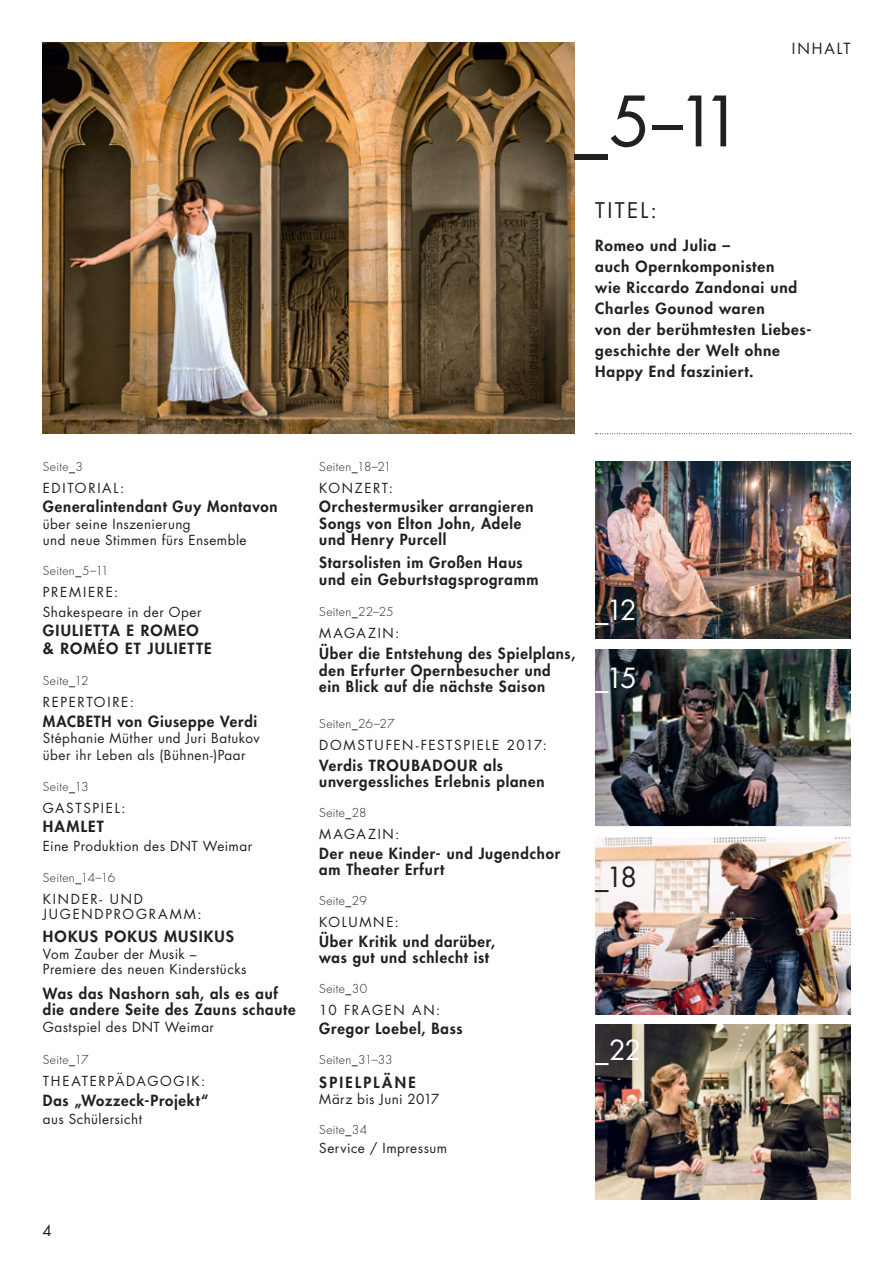
<style>
.page{position:relative;width:893px;height:1263px;background:#fff}
.page>*{position:absolute;margin:0;border:0;box-sizing:border-box;transform-origin:0 0}
.t1{font:67.5px "Futura";color:#23201f}
.t2{font:27px "Futura";color:#fff}
.t3{font:27px "Futura";color:#23201f}
.t4{font:21px "Futura";letter-spacing:.225em;color:#23201f}
.t5{font:800 15px/16.5px "Futura";letter-spacing:.045em;color:#23201f}
.t6{font:800 15px/18px "Futura";letter-spacing:.045em;color:#23201f;scale:1.04 1}
.t7{font:15px "Futura";color:#23201f}
.t8{font:13.5px/16.5px "Futura";letter-spacing:.04em;color:#23201f}
.t9{font:13.5px/15px "Futura";letter-spacing:.13em;color:#23201f}
.t10{font:13.5px "Futura";letter-spacing:.125em;color:#23201f}
.t11{font:300 12px "Futura";letter-spacing:.025em;color:#23201f}
</style>
<div class="page">
<img style="left:595px;top:649px;width:255px;height:177px">
<img style="left:595px;top:837px;width:255px;height:177px">
<img style="left:595px;top:461px;width:255px;height:178px">
<img style="left:43px;top:43px;width:531px;height:391px">
<svg style="left:596px;top:433px;width:255px;height:1px"></svg>
<img style="left:595px;top:1025px;width:255px;height:174px">
<h1 class="t1" style="left:574px;top:75px;width:170px">_5–11</h1>
<p class="t7" style="left:792px;top:38px;width:57px">inhalt</p>
<h3 class="t4" style="left:595px;top:195px;width:63px">titel:</h3>
<p class="t5" style="left:595px;top:235px;width:216px;line-height:21px">Romeo und Julia –<br>auch Opernkomponisten<br>wie Riccardo Zandonai und<br>Charles Gounod waren<br>von der berühmtesten Liebes&shy;geschichte der Welt ohne<br>Happy End fasziniert.</p>
<p class="t11" style="left:43px;top:458px;width:42px">Seite_3</p>
<p class="t8" style="left:43px;top:479px;width:42px">EDITORIAL</p>
<p class="t8" style="left:120px;top:479px;width:6px">:</p>
<p class="t5" style="left:43px;top:498px;width:236px">Generalintendant Guy Montavon</p>
<p class="t8" style="left:43px;top:515px;width:205px">über seine I nszenierung<br>und neue Stimmen fürs Ensemble</p>
<p class="t11" style="left:43px;top:563px;width:67px">Seiten_5–11</p>
<p class="t8" style="left:43px;top:584px;width:49px">PREMIERE</p>
<p class="t8" style="left:43px;top:582px;width:160px;line-height:19.6px;text-indent:71px">:<br>Shakespeare in der Oper</p>
<p class="t6" style="left:43px;top:621px;width:21px">GIULIETT</p>
<p class="t6" style="left:43px;top:621px;width:141px;text-indent:66px">A EROMEO &amp; ROMÉO ET JULIETTE</p>
<p class="t11" style="left:43px;top:673px;width:47px">Seite_12</p>
<p class="t8" style="left:43px;top:693px;width:61px">RE PERTOIRE</p>
<p class="t8" style="left:130px;top:693px;width:6px">:</p>
<p class="t5" style="left:43px;top:712px;width:53px">MACBETH</p>
<p class="t5" style="left:117px;top:712px;width:141px">von Giuseppe Verdi</p>
<p class="t8" style="left:43px;top:730px;width:218px">Stéphanie Müther und Juri Batukov über ihr Leben als (Bühnen-)Paar</p>
<p class="t11" style="left:43px;top:778px;width:47px">Seite_13</p>
<p class="t8" style="left:43px;top:799px;width:84px">GASTSPIEL :</p>
<p class="t6" style="left:43px;top:817px;width:45px">HAMLET</p>
<p class="t8" style="left:43px;top:837px;width:211px">Eine Produktion des DNT Weimar</p>
<p class="t11" style="left:43px;top:870px;width:74px">Seiten_14–16</p>
<p class="t9" style="left:43px;top:892px;width:90px">Kinder- und<br>Jugendp</p>
<p class="t8" style="left:114px;top:906px;width:89px">rog ramm :</p>
<p class="t6" style="left:43px;top:927px;width:12px">HOKUS</p>
<p class="t6" style="left:105px;top:927px;width:11px">POKUS</p>
<p class="t6" style="left:164px;top:927px;width:24px">MUSIKUS</p>
<p class="t8" style="left:43px;top:946px;width:205px;line-height:15px">Vom Zauber der Musik –<br>Premiere des neuen Kinderstücks</p>
<p class="t5" style="left:43px;top:985px;width:254px">Was das Nashorn sah, als es auf die andere Seite des Zauns schaute</p>
<p class="t8" style="left:43px;top:1019px;width:173px">Gastspiel des DNT Weimar</p>
<p class="t11" style="left:43px;top:1052px;width:47px">Seite_17</p>
<p class="t9" style="left:43px;top:1073px;width:164px">THEATERPÄDAGOGI K:</p>
<p class="t5" style="left:43px;top:1091px;width:167px">Das „Wozzeck-Projekt“</p>
<p class="t8" style="left:43px;top:1110px;width:101px">aus Schülersicht</p>
<p class="t11" style="left:319px;top:458px;width:74px">Seiten_18–21</p>
<p class="t8" style="left:319px;top:479px;width:75px">KONZERT:</p>
<p class="t5" style="left:319px;top:498px;width:216px">Orchestermusiker arrangieren<br>Songs von Elton John, Adele und Henry Purcell</p>
<p class="t5" style="left:319px;top:554px;width:221px">Starsolisten im Großen Haus und ein Geburtstagsprogramm</p>
<p class="t11" style="left:319px;top:604px;width:76px">Seiten_22–25</p>
<p class="t8" style="left:319px;top:625px;width:82px">MAGAZI N:</p>
<p class="t5" style="left:319px;top:644px;width:258px">Über die Entstehung des Spielplans, den Erfurter Opernbesucher und<br>ein Blick auf die nächste Saison</p>
<p class="t11" style="left:319px;top:715px;width:77px">Seiten_26–27</p>
<p class="t10" style="left:319px;top:735px;width:160px">DOMSTU FEN-FESTSPIELE</p>
<p class="t8" style="left:507px;top:736px;width:42px">2017:</p>
<p class="t5" style="left:319px;top:757px;width:227px">Verdis Troubadour als unvergessliches Erlebnis planen</p>
<p class="t11" style="left:319px;top:805px;width:49px">Seite_28</p>
<p class="t8" style="left:319px;top:826px;width:82px">MAGAZI N:</p>
<p class="t5" style="left:319px;top:845px;width:242px">Der neue Kinder- und Jugendchor am Theater Erfurt</p>
<p class="t11" style="left:319px;top:893px;width:49px">Seite_29</p>
<p class="t8" style="left:319px;top:914px;width:20px">KOLU</p>
<p class="t8" style="left:359px;top:914px;width:41px">MNE:</p>
<p class="t5" style="left:319px;top:933px;width:177px">Über Kritik und darüber, was gut und schlecht ist</p>
<p class="t11" style="left:319px;top:981px;width:49px">Seite_30</p>
<p class="t8" style="left:319px;top:1002px;width:122px">10 FRAGEN AN:</p>
<p class="t5" style="left:319px;top:1020px;width:145px">Gregor Loebel, Bass</p>
<p class="t11" style="left:319px;top:1052px;width:75px">Seiten_31–33</p>
<p class="t5" style="left:319px;top:1074px;width:10px">SPIELPL</p>
<p class="t5" style="left:382px;top:1074px;width:35px">äNe</p>
<p class="t8" style="left:319px;top:1091px;width:122px">März bis Juni 2017</p>
<p class="t11" style="left:319px;top:1122px;width:49px">Seite_34</p>
<p class="t8" style="left:319px;top:1139px;width:129px">Service / Impressum</p>
<h2 class="t2" style="left:595px;top:592px;width:43px">_12</h2>
<h2 class="t2" style="left:595px;top:659px;width:43px">_15</h2>
<h2 class="t3" style="left:595px;top:858px;width:43px">_18</h2>
<h2 class="t2" style="left:595px;top:1031px;width:48px">_22</h2>
<p class="t7" style="left:43px;top:1220px;width:11px">4</p>
</div>
